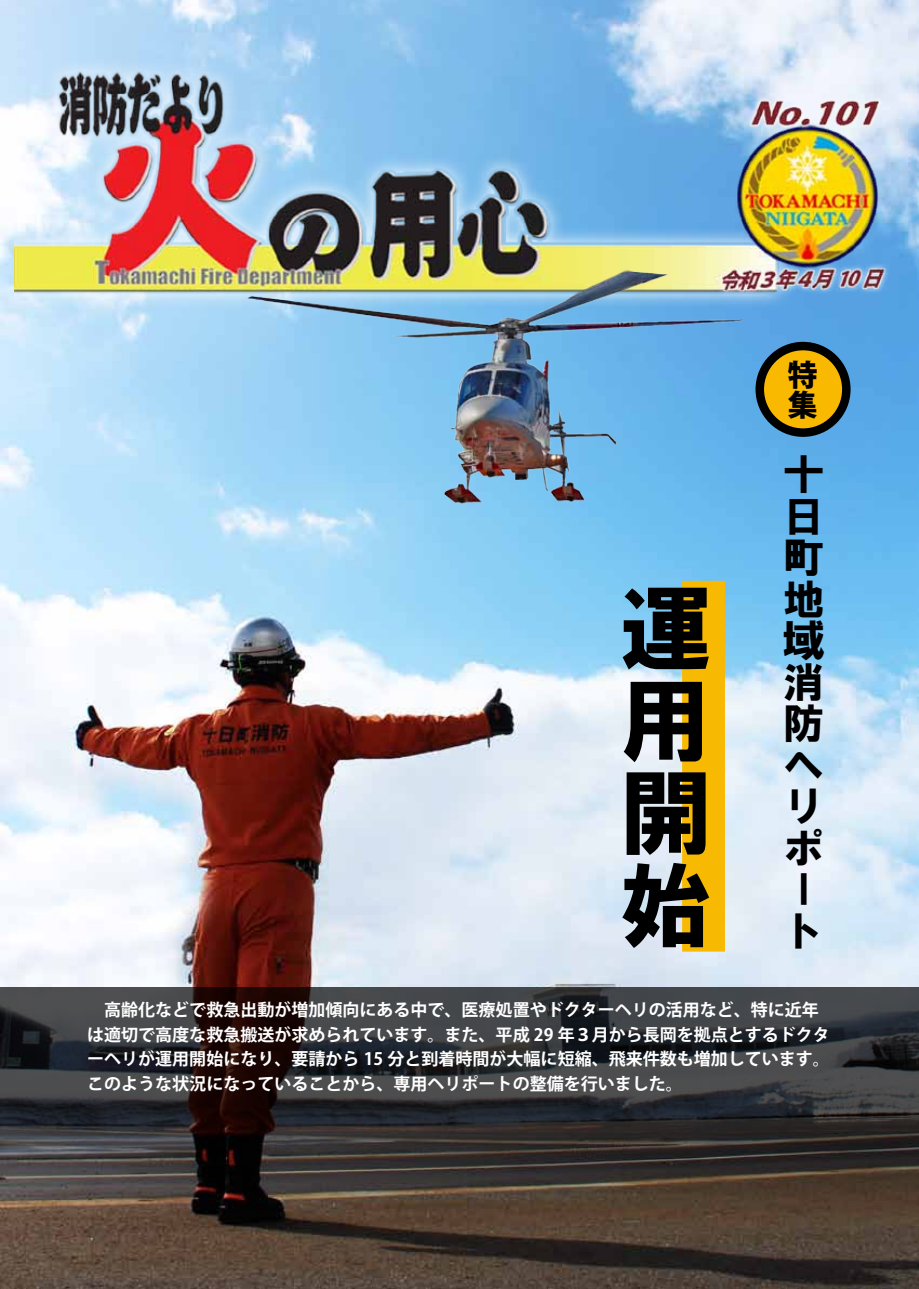
<style>
.page{position:relative;width:919px;height:1289px;background:#fff}
.page>*{position:absolute;margin:0;border:0;box-sizing:border-box;transform-origin:0 0}
.t1{font:92.7px/92.7px "HG Soei Kakugothic UB";color:#000;text-align:justify}
.t2{font:41.55px/41.5px "HG Soei Kakugothic UB";color:#000}
.t3{font:800 29.7px/29.7px "Koz Go Pro";color:#000}
.t4{font:700 16.95px/24.5px "Koz Go Pro";color:#fff}
</style>
<div class="page">
<img style="left:0;top:0;width:918px;height:1288px">
<svg style="left:0;top:986px;width:918px;height:226px"></svg>
<img style="left:14px;top:42px;width:892px;height:272px">
<img style="left:171px;top:247px;width:632px;height:328px">
<div style="left:682px;top:581px;width:43px;height:370px;background:#f9b900;border:1px solid #f9b900"></div>
<div style="left:759px;top:346px;width:87px;height:86px;background:#f9b900;border-radius:50%"></div>
<div style="left:755px;top:342px;width:95px;height:95px;border:9px solid #000;border-radius:50%"></div>
<h1 class="t1" style="left:619px;top:580px;width:91px">運用開始</h1>
<h3 class="t3" style="left:787px;top:362px;width:31px">特集</h3>
<h2 class="t2" style="left:783px;top:453px;width:42px">十日町地域消防ヘリポート</h2>
<p class="t4" style="left:87px;top:999px;width:744px">　高齢化などで救急出動が増加傾向にある中で、医療処置やドクターヘリの活用など、特に近年は適切で高度な救急搬送が求められています。また、平成 29 年３月から長岡を拠点とするドクターヘリが運用開始になり、要請から 15 分と到着時間が大幅に短縮、飛来件数も増加しています。</p>
<p class="t4" style="left:87px;top:1072px;width:597px">このような状況になっていることから、専用ヘリポートの整備を行いました。</p>
</div>
